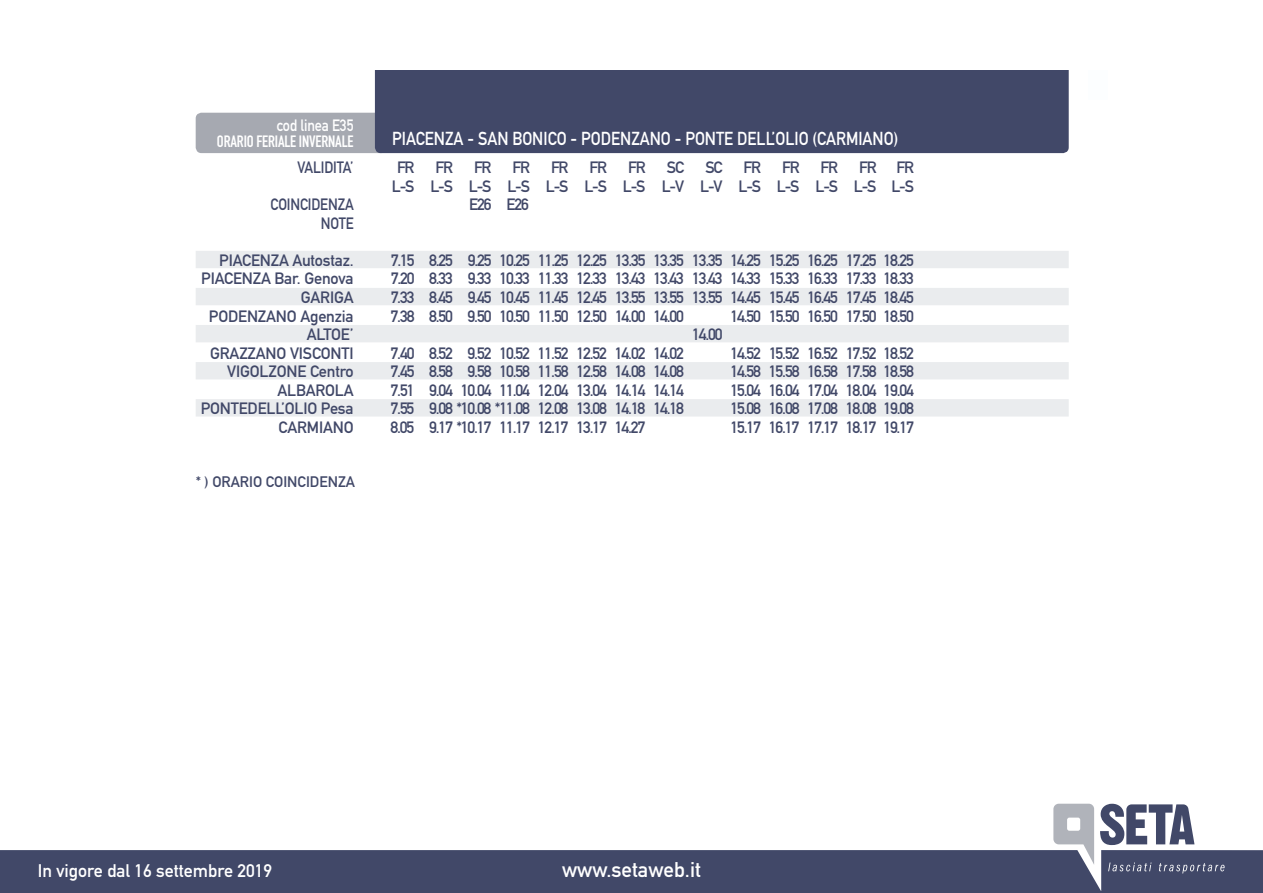
<style>
.page{position:relative;width:1263px;height:893px;background:#fff}
.page>*{position:absolute;margin:0;border:0;box-sizing:border-box;transform-origin:0 0}
.t1{font:21px "DIN Mittelschrift Alternate";color:#fff}
.t2{font:18.6px "DIN Mittelschrift";color:#fff;scale:.88 1}
.t3{font:18px "DIN Mittelschrift";color:#fff}
.t4{font:16.2px/18.6px "DIN Mittelschrift Alternate";letter-spacing:-.07em;color:#414868;text-align:justify}
.t5{font:16.2px/18.6px "DIN Mittelschrift Alternate";letter-spacing:-.01em;color:#414868;text-align:right}
.t6{font:16.2px/18.6px "DIN Mittelschrift Alternate";letter-spacing:-.01em;color:#414868;text-align:right;scale:.88 1}
.t7{font:16.2px "DIN Engschrift Alternate";letter-spacing:-.01em;color:#fff}
.t8{font:16.2px "DIN Mittelschrift Alternate";letter-spacing:-.01em;color:#fff;scale:.88 1}
.t9{font:15px "DIN Mittelschrift Alternate";color:#414868}
</style>
<div class="page">
<svg style="left:1053px;top:804px;width:41px;height:46px"></svg>
<div style="left:0;top:850px;width:1263px;height:43px;background:#414868"></div>
<svg style="left:1108px;top:862px;width:116px;height:11px"></svg>
<svg style="left:1100px;top:804px;width:94px;height:41px"></svg>
<div style="left:196px;top:113px;width:190px;height:40px;background:#a6a9b1;border-radius:6px"></div>
<div style="left:196px;top:251px;width:873px;height:17px;background:#eaecee"></div>
<div style="left:196px;top:288px;width:873px;height:17px;background:#eaecee"></div>
<div style="left:196px;top:325px;width:873px;height:17px;background:#eaecee"></div>
<div style="left:196px;top:362px;width:873px;height:17px;background:#eaecee"></div>
<div style="left:196px;top:399px;width:873px;height:17px;background:#eaecee"></div>
<div style="left:375px;top:71px;width:694px;height:82px;background:#414868"></div>
<p class="t8" style="left:277px;top:115px;width:89px">cod linea E35</p>
<p class="t7" style="left:217px;top:132px;width:138px">ORARIO FERIALE INVERNALE</p>
<p class="t6" style="left:298px;top:158px;width:65px">VALIDITA’</p>
<p class="t6" style="left:271px;top:195px;width:96px">COINCIDENZA<br>NOTE</p>
<p class="t5" style="left:201px;top:251px;width:154px">PIACENZA Autostaz.<br>PIACENZA Bar. Genova<br>GARIGA<br>PODENZANO Agenzia<br>ALTOE’<br>GRAZZANO VISCONTI<br>VIGOLZONE Centro<br>ALBAROLA<br>PONTEDELL’OLIO Pesa<br>CARMIANO</p>
<p class="t9" style="left:196px;top:472px;width:161px">* ) ORARIO COINCIDENZA</p>
<p class="t2" style="left:392px;top:127px;width:576px">PIACENZA - SAN BONICO - PODENZANO - PONTE DELL’OLIO (CARMIANO)</p>
<p class="t4" style="left:397px;top:158px;width:19px">FR</p>
<p class="t4" style="left:436px;top:158px;width:19px">FR</p>
<p class="t4" style="left:474px;top:158px;width:19px">FR</p>
<p class="t4" style="left:513px;top:158px;width:19px">FR</p>
<p class="t4" style="left:551px;top:158px;width:19px">FR</p>
<p class="t4" style="left:590px;top:158px;width:19px">FR</p>
<p class="t4" style="left:628px;top:158px;width:19px">FR</p>
<p class="t4" style="left:667px;top:158px;width:19px">SC</p>
<p class="t4" style="left:705px;top:158px;width:19px">SC</p>
<p class="t4" style="left:744px;top:158px;width:19px">FR</p>
<p class="t4" style="left:782px;top:158px;width:19px">FR</p>
<p class="t4" style="left:821px;top:158px;width:19px">FR</p>
<p class="t4" style="left:859px;top:158px;width:56px">FR FR</p>
<p class="t4" style="left:392px;top:177px;width:524px">L-S L-S L-S L-S L-S L-S L-S L-V L-V L-S L-S L-S L-S L-S</p>
<p class="t4" style="left:469px;top:195px;width:61px">E26 E26</p>
<p class="t4" style="left:391px;top:251px;width:525px">7.15 8.25 9.25 10.25 11.25 12.25 13.35 13.35 13.35 14.25 15.25 16.25 17.25 18.25<br>7.20 8.33 9.33 10.33 11.33 12.33 13.43 13.43 13.43 14.33 15.33 16.33 17.33 18.33<br>7.33 8.45 9.45 10.45 11.45 12.45 13.55 13.55 13.55 14.45 15.45 16.45 17.45 18.45<br>7.38 8.50 9.50 10.50 11.50 12.50 14.00 14.00</p>
<p class="t4" style="left:730px;top:306px;width:185px">14.50 15.50 16.50 17.50 18.50</p>
<p class="t4" style="left:692px;top:325px;width:32px">14.00</p>
<p class="t4" style="left:391px;top:344px;width:295px">7.40 8.52 9.52 10.52 11.52 12.52 14.02 14.02</p>
<p class="t4" style="left:730px;top:344px;width:185px">14.52 15.52 16.52 17.52 18.52</p>
<p class="t4" style="left:391px;top:362px;width:295px">7.45 8.58 9.58 10.58 11.58 12.58 14.08 14.08</p>
<p class="t4" style="left:730px;top:362px;width:185px">14.58 15.58 16.58 17.58 18.58</p>
<p class="t4" style="left:391px;top:381px;width:295px">7.51 9.04 10.04 11.04 12.04 13.04 14.14 14.14</p>
<p class="t4" style="left:730px;top:381px;width:185px">15.04 16.04 17.04 18.04 19.04</p>
<p class="t4" style="left:391px;top:399px;width:295px">7.55 9.08 *10.08 *11.08 12.08 13.08 14.18 14.18</p>
<p class="t4" style="left:730px;top:399px;width:185px">15.08 16.08 17.08 18.08 19.08</p>
<p class="t4" style="left:391px;top:418px;width:256px">8.05 9.17 *10.17 11.17 12.17 13.17 14.27</p>
<p class="t4" style="left:730px;top:418px;width:185px">15.17 16.17 17.17 18.17 19.17</p>
<p class="t3" style="left:38px;top:861px;width:236px">In vigore dal 16 settembre 2019</p>
<p class="t1" style="left:562px;top:857px;width:140px">www.setaweb.it</p>
</div>
